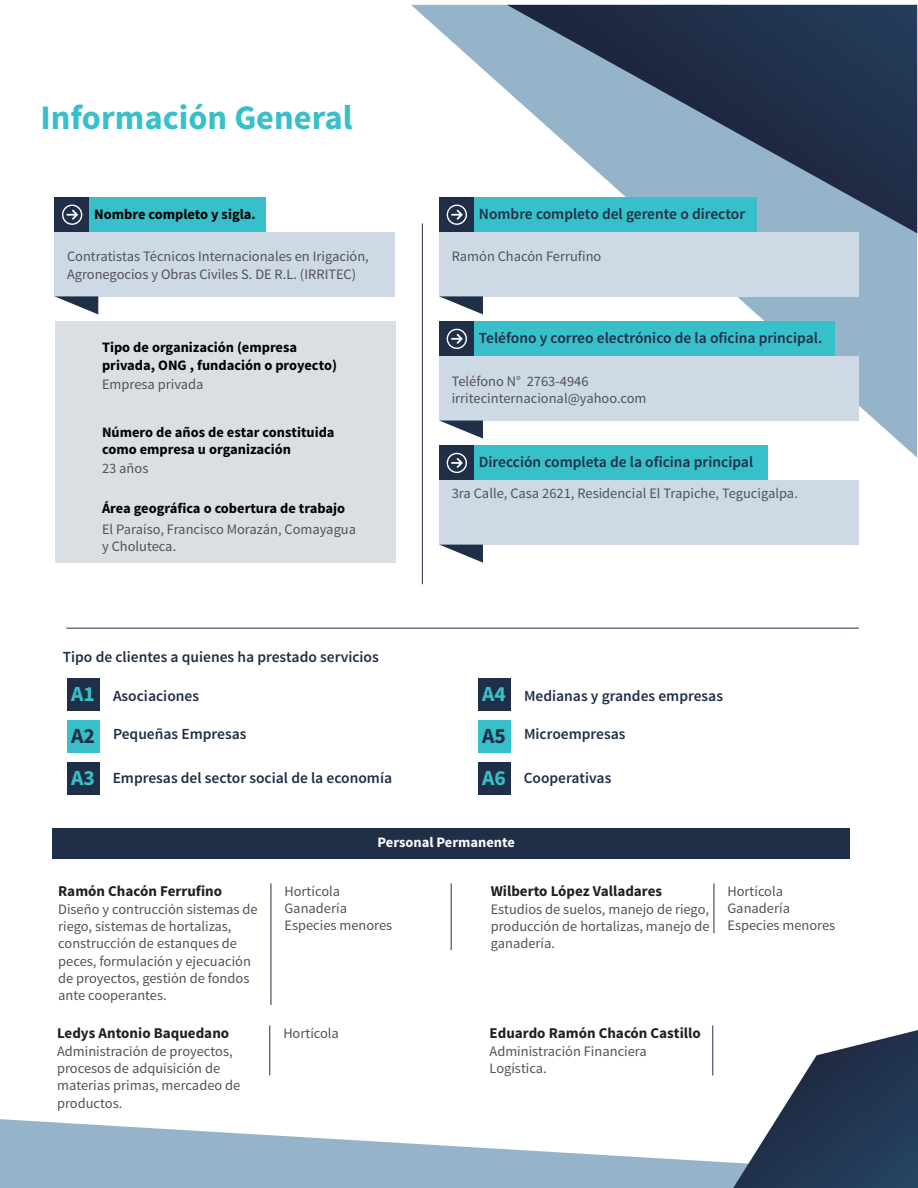
<style>
.page{position:relative;width:918px;height:1188px;background:#fff}
.page>*{position:absolute;margin:0;border:0;box-sizing:border-box;transform-origin:0 0}
.t1{font:700 34.35px "Source Sans Pro";color:#37c0ca}
.t2{font:700 21.6px "Source Sans Pro";color:#37c0ca}
.t3{font:700 21.6px "Source Sans Pro";color:#1f2f47}
.t4{font:600 15.45px "Source Sans Pro";color:#1f2f47}
.t5{font:700 15px "Source Sans Pro";color:#231f20}
.t6{font:14.4px/17.2px "Source Sans Pro";color:#525157}
.t7{font:700 14.4px/17.2px "Source Sans Pro";color:#000}
.t8{font:700 14.4px "Source Sans Pro";color:#fff}
</style>
<div class="page">
<svg style="left:0;top:1119px;width:733px;height:69px;fill:#95b3c9"></svg>
<svg style="left:411px;top:5px;width:506px;height:453px"></svg>
<svg style="left:507px;top:5px;width:410px;height:228px;background:#5c6f86"></svg>
<svg style="left:733px;top:1030px;width:185px;height:158px"></svg>
<div style="left:55px;top:322px;width:340px;height:241px;background:#dadfe3"></div>
<div style="left:439px;top:197px;width:35px;height:35px;background:#1f2f47"></div>
<div style="left:474px;top:197px;width:283px;height:35px;background:#37c0ca"></div>
<div style="left:439px;top:232px;width:420px;height:64px;background:#cdd9e4"></div>
<svg style="left:447px;top:205px;width:20px;height:20px"></svg>
<svg style="left:439px;top:296px;width:44px;height:18px"></svg>
<div style="left:55px;top:197px;width:35px;height:35px;background:#1f2f47"></div>
<div style="left:90px;top:197px;width:176px;height:35px;background:#37c0ca"></div>
<div style="left:55px;top:232px;width:340px;height:64px;background:#cdd9e4"></div>
<svg style="left:62px;top:205px;width:20px;height:20px"></svg>
<svg style="left:55px;top:296px;width:43px;height:18px"></svg>
<div style="left:439px;top:322px;width:35px;height:34px;background:#1f2f47"></div>
<div style="left:474px;top:322px;width:361px;height:34px;background:#37c0ca"></div>
<div style="left:439px;top:356px;width:420px;height:65px;background:#cdd9e4"></div>
<svg style="left:447px;top:329px;width:20px;height:20px"></svg>
<svg style="left:439px;top:421px;width:44px;height:18px"></svg>
<div style="left:439px;top:446px;width:35px;height:34px;background:#1f2f47"></div>
<div style="left:474px;top:446px;width:294px;height:34px;background:#37c0ca"></div>
<div style="left:439px;top:480px;width:420px;height:65px;background:#cdd9e4"></div>
<svg style="left:447px;top:453px;width:20px;height:20px"></svg>
<svg style="left:440px;top:545px;width:43px;height:18px"></svg>
<hr style="left:422px;top:223px;width:1px;height:361px;background:#1f2f47">
<div style="left:67px;top:679px;width:33px;height:32px;background:#1f2f47"></div>
<div style="left:67px;top:720px;width:33px;height:33px;background:#37c0ca"></div>
<div style="left:67px;top:762px;width:33px;height:32px;background:#1f2f47"></div>
<div style="left:478px;top:679px;width:33px;height:32px;background:#1f2f47"></div>
<div style="left:478px;top:720px;width:33px;height:33px;background:#37c0ca"></div>
<div style="left:478px;top:762px;width:33px;height:32px;background:#1f2f47"></div>
<hr style="left:66px;top:628px;width:793px;height:1px;background:#1f2f47">
<div style="left:53px;top:828px;width:797px;height:30px;background:#1f2f47"></div>
<hr style="left:271px;top:883px;width:1px;height:122px;background:#1f2f47">
<hr style="left:714px;top:883px;width:1px;height:50px;background:#1f2f47">
<hr style="left:451px;top:883px;width:1px;height:67px;background:#1f2f47">
<hr style="left:270px;top:1025px;width:1px;height:50px;background:#1f2f47">
<hr style="left:713px;top:1025px;width:1px;height:50px;background:#1f2f47">
<h1 class="t1" style="left:41px;top:95px;width:314px">Información General</h1>
<p class="t7" style="left:94px;top:206px;width:163px">Nombre completo y sigla.</p>
<p class="t6" style="left:67px;top:248px;width:303px">Contratistas Técnicos Internacionales en Irigación,<br>Agronegocios y Obras Civiles S. DE R.L. (IRRITEC)</p>
<p class="t7" style="left:102px;top:339px;width:236px">Tipo de organización (empresa privada, ONG , fundación o proyecto)</p>
<p class="t6" style="left:102px;top:375px;width:103px">Empresa privada</p>
<p class="t7" style="left:102px;top:424px;width:234px">Número de años de estar constituida como empresa u organización</p>
<p class="t6" style="left:102px;top:460px;width:48px">23 años</p>
<p class="t7" style="left:102px;top:500px;width:245px">Área geográfica o cobertura de trabajo</p>
<p class="t6" style="left:102px;top:521px;width:256px">El Paraíso, Francisco Morazán, Comayagua y Choluteca.</p>
<p class="t4" style="left:63px;top:647px;width:317px">Tipo de clientes a quienes ha prestado servicios</p>
<h2 class="t2" style="left:71px;top:680px;width:25px">A1</h2>
<h2 class="t3" style="left:71px;top:722px;width:25px">A2</h2>
<h2 class="t2" style="left:71px;top:764px;width:25px">A3</h2>
<p class="t4" style="left:113px;top:686px;width:88px">Asociaciones</p>
<p class="t4" style="left:113px;top:724px;width:135px">Pequeñas Empresas</p>
<p class="t4" style="left:113px;top:768px;width:281px">Empresas del sector social de la economía</p>
<p class="t4" style="left:479px;top:204px;width:268px">Nombre completo del gerente o director</p>
<p class="t6" style="left:452px;top:248px;width:151px">Ramón Chacón Ferrufino</p>
<p class="t4" style="left:479px;top:328px;width:345px">Teléfono y correo electrónico de la oficina principal.</p>
<p class="t6" style="left:452px;top:372px;width:196px">Teléfono N° 2763-4946 irritecinternacional@yahoo.com</p>
<p class="t4" style="left:479px;top:452px;width:276px">Dirección completa de la oficina principal</p>
<p class="t6" style="left:452px;top:485px;width:348px">3ra Calle, Casa 2621, Residencial El Trapiche, Tegucigalpa.</p>
<h2 class="t2" style="left:482px;top:680px;width:25px">A4</h2>
<h2 class="t3" style="left:482px;top:722px;width:25px">A5</h2>
<h2 class="t2" style="left:482px;top:764px;width:25px">A6</h2>
<p class="t4" style="left:524px;top:686px;width:201px">Medianas y grandes empresas</p>
<p class="t4" style="left:524px;top:724px;width:103px">Microempresas</p>
<p class="t4" style="left:524px;top:768px;width:89px">Cooperativas</p>
<p class="t5" style="left:58px;top:881px;width:165px">Ramón Chacón Ferrufino</p>
<p class="t6" style="left:58px;top:901px;width:201px">Diseño y contrucción sistemas de riego, sistemas de hortalizas, construcción de estanques de peces, formulación y ejecuación de proyectos, gestión de fondos ante cooperantes.</p>
<p class="t5" style="left:57px;top:1023px;width:174px">Ledys Antonio Baquedano</p>
<p class="t6" style="left:57px;top:1043px;width:185px">Administración de proyectos, procesos de adquisición de materias primas, mercadeo de productos.</p>
<p class="t8" style="left:378px;top:833px;width:139px">Personal Permanente</p>
<p class="t6" style="left:285px;top:883px;width:109px">Hortícola<br>Ganadería<br>Especies menores</p>
<p class="t5" style="left:491px;top:881px;width:173px">Wilberto López Valladares</p>
<p class="t6" style="left:491px;top:901px;width:220px;text-align:justify">Estudios de suelos, manejo de riego, producción de hortalizas, manejo de ganadería.</p>
<p class="t6" style="left:727px;top:883px;width:109px">Hortícola<br>Ganadería<br>Especies menores</p>
<p class="t6" style="left:283px;top:1025px;width:57px">Hortícola</p>
<p class="t5" style="left:490px;top:1023px;width:213px">Eduardo Ramón Chacón Castillo</p>
<p class="t6" style="left:490px;top:1043px;width:159px">Administración Financiera<br>Logística.</p>
</div>
